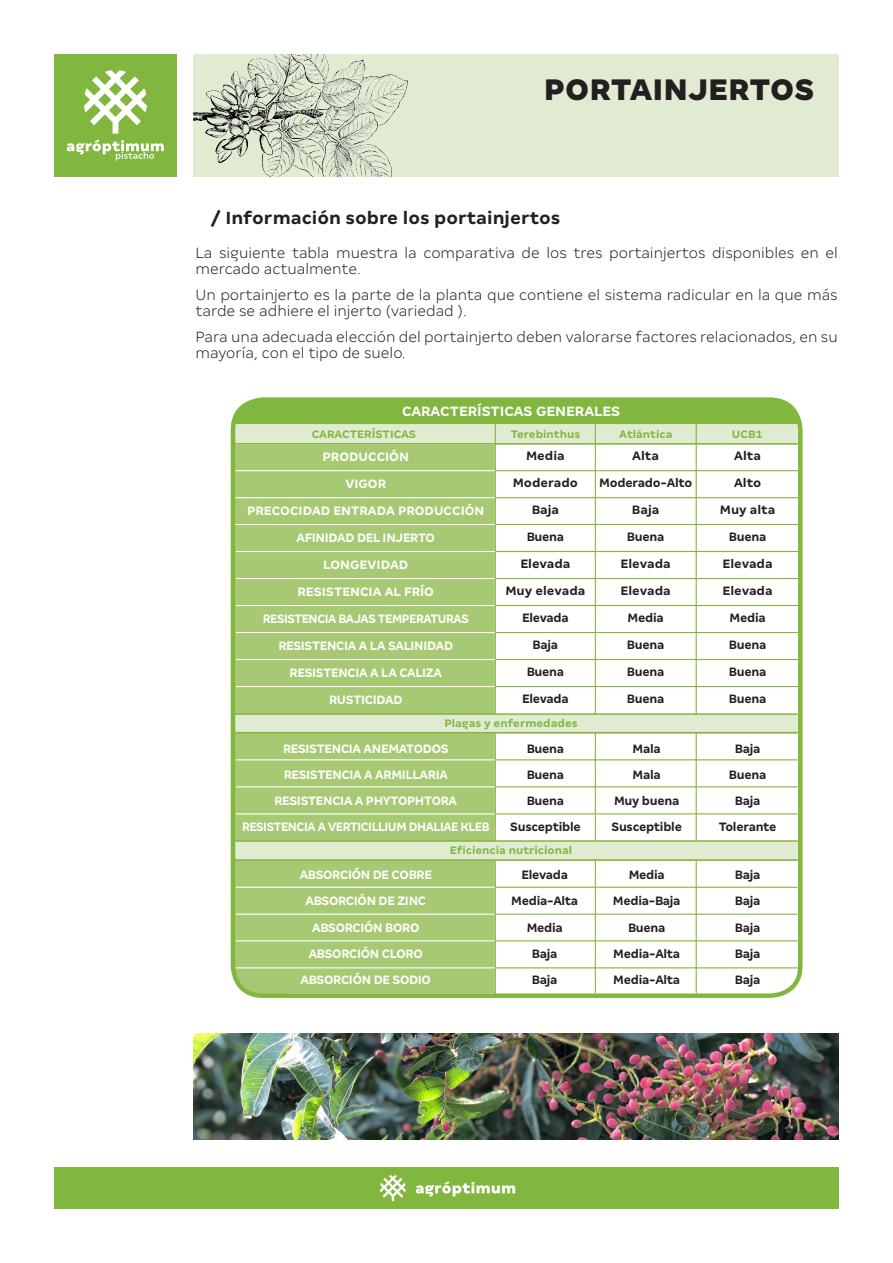
<style>
.page{position:relative;width:893px;height:1263px;background:#fff}
.page>*{position:absolute;margin:0;border:0;box-sizing:border-box;transform-origin:0 0}
.t1{font:900 33px "Margem";color:#231f20}
.t2{font:700 19.5px "Margem";color:#231f20}
.t3{font:300 16.5px/16.5px "Margem";color:#231f20}
.t4{font:700 15px "Margem";color:#fff}
.t5{font:700 13.5px/27px "Margem";letter-spacing:-.02em;color:#231f20;text-align:center}
.t6{font:700 13.5px/26.1px "Margem";letter-spacing:-.02em;color:#fff;text-align:center;scale:.96 1}
.t7{font:700 13.5px/27px "Margem";letter-spacing:-.02em;color:#fff;text-align:center}
.t8{font:700 13.5px/26.1px "Margem";letter-spacing:-.02em;color:#231f20;text-align:center;scale:.96 1}
.t9{font:700 12px "Margem";color:#82b73f}
</style>
<div class="page">
<div style="left:194px;top:54px;width:645px;height:123px;background:#e1ebd2"></div>
<img style="left:194px;top:54px;width:214px;height:123px">
<div style="left:54px;top:54px;width:123px;height:123px;background:#82b73f"></div>
<svg style="left:67px;top:70px;width:97px;height:91px"></svg>
<div style="left:54px;top:1167px;width:785px;height:42px;background:#82b73f"></div>
<svg style="left:416px;top:1181px;width:99px;height:16px"></svg>
<svg style="left:380px;top:1175px;width:26px;height:26px"></svg>
<div style="left:230px;top:397px;width:266px;height:601px;background:#a7c973"></div>
<div style="left:234px;top:398px;width:565px;height:25px;background:#82b73f"></div>
<svg style="left:496px;top:445px;width:302px;height:548px"></svg>
<div style="left:233px;top:423px;width:566px;height:22px;background:#e1ebd2"></div>
<div style="left:233px;top:714px;width:566px;height:18px;background:#e1ebd2"></div>
<div style="left:233px;top:841px;width:566px;height:19px;background:#e1ebd2"></div>
<hr style="left:235px;top:423px;width:563px;height:1px;background:#82b73f">
<hr style="left:234px;top:443px;width:564px;height:2px;background:#82b73f">
<hr style="left:234px;top:713px;width:564px;height:2px;background:#82b73f">
<hr style="left:234px;top:840px;width:564px;height:2px;background:#82b73f">
<hr style="left:234px;top:732px;width:564px;height:1px;background:#82b73f">
<hr style="left:234px;top:859px;width:564px;height:2px;background:#82b73f">
<hr style="left:696px;top:423px;width:1px;height:292px;background:#82b73f">
<hr style="left:696px;top:733px;width:1px;height:108px;background:#82b73f">
<hr style="left:696px;top:860px;width:1px;height:133px;background:#82b73f">
<hr style="left:595px;top:423px;width:1px;height:292px;background:#82b73f">
<hr style="left:595px;top:733px;width:1px;height:108px;background:#82b73f">
<hr style="left:595px;top:860px;width:1px;height:133px;background:#82b73f">
<hr style="left:495px;top:423px;width:1px;height:290px;background:#82b73f">
<hr style="left:495px;top:733px;width:1px;height:108px;background:#82b73f">
<hr style="left:495px;top:860px;width:1px;height:134px;background:#82b73f">
<hr style="left:495px;top:524px;width:304px;height:1px;background:#82b73f">
<hr style="left:495px;top:470px;width:304px;height:1px;background:#82b73f">
<hr style="left:495px;top:497px;width:304px;height:1px;background:#82b73f">
<hr style="left:495px;top:551px;width:303px;height:1px;background:#82b73f">
<hr style="left:495px;top:578px;width:303px;height:1px;background:#82b73f">
<hr style="left:495px;top:605px;width:303px;height:1px;background:#82b73f">
<hr style="left:495px;top:632px;width:303px;height:1px;background:#82b73f">
<hr style="left:495px;top:659px;width:303px;height:1px;background:#82b73f">
<hr style="left:495px;top:686px;width:303px;height:1px;background:#82b73f">
<hr style="left:495px;top:759px;width:303px;height:1px;background:#82b73f">
<hr style="left:495px;top:786px;width:303px;height:1px;background:#82b73f">
<hr style="left:495px;top:813px;width:303px;height:1px;background:#82b73f">
<hr style="left:495px;top:887px;width:303px;height:1px;background:#82b73f">
<hr style="left:495px;top:914px;width:303px;height:1px;background:#82b73f">
<hr style="left:495px;top:940px;width:303px;height:1px;background:#82b73f">
<hr style="left:495px;top:967px;width:304px;height:1px;background:#82b73f">
<hr style="left:232px;top:524px;width:263px;height:1px;background:#fff">
<hr style="left:235px;top:470px;width:260px;height:1px;background:#fff">
<hr style="left:235px;top:497px;width:260px;height:1px;background:#fff">
<hr style="left:236px;top:551px;width:259px;height:1px;background:#fff">
<hr style="left:236px;top:578px;width:259px;height:1px;background:#fff">
<hr style="left:236px;top:605px;width:259px;height:1px;background:#fff">
<hr style="left:236px;top:632px;width:259px;height:1px;background:#fff">
<hr style="left:236px;top:659px;width:259px;height:1px;background:#fff">
<hr style="left:236px;top:686px;width:259px;height:1px;background:#fff">
<hr style="left:236px;top:759px;width:259px;height:1px;background:#fff">
<hr style="left:236px;top:786px;width:259px;height:1px;background:#fff">
<hr style="left:236px;top:813px;width:259px;height:1px;background:#fff">
<hr style="left:236px;top:887px;width:259px;height:1px;background:#fff">
<hr style="left:236px;top:914px;width:259px;height:1px;background:#fff">
<hr style="left:236px;top:940px;width:259px;height:1px;background:#fff">
<hr style="left:236px;top:967px;width:259px;height:1px;background:#fff">
<div style="left:231px;top:398px;width:571px;height:600px;border:4px solid #82b73f;border-radius:30px"></div>
<img style="left:193px;top:1033px;width:646px;height:107px">
<h1 class="t1" style="left:544px;top:70px;width:272px">PORTAINJERTOS</h1>
<p class="t2" style="left:211px;top:206px;width:351px">/ Información sobre los portainjertos</p>
<p class="t3" style="left:195px;top:244px;width:644px">La siguiente tabla muestra la comparativa de los tres portainjertos disponibles en el mercado actualmente.</p>
<p class="t3" style="left:195px;top:286px;width:644px">Un portainjerto es la parte de la planta que contiene el sistema radicular en la que más tarde se adhiere el injerto (variedad ).</p>
<p class="t3" style="left:195px;top:328px;width:644px">Para una adecuada elección del portainjerto deben valorarse factores relacionados, en su mayoría, con el tipo de suelo.</p>
<p class="t4" style="left:402px;top:402px;width:219px">CARACTERÍSTICAS GENERALES</p>
<p class="t9" style="left:312px;top:427px;width:106px">CARACTERÍSTICAS</p>
<p class="t9" style="left:511px;top:427px;width:71px">Terebinthus</p>
<p class="t9" style="left:619px;top:427px;width:55px">Atlántica</p>
<p class="t9" style="left:732px;top:427px;width:32px">UCB1</p>
<p class="t7" style="left:247px;top:443px;width:239px">PRODUCCIÓN<br>VIGOR<br>PRECOCIDAD ENTRADA PRODUCCIÓN<br>AFINIDAD DEL INJERTO<br>LONGEVIDAD<br>RESISTENCIA AL FRÍO<br>RESISTENCIA BAJAS TEMPERATURAS<br>RESISTENCIA A LA SALINIDAD<br>RESISTENCIA A LA CALIZA<br>RUSTICIDAD</p>
<p class="t5" style="left:505px;top:442px;width:81px">Media<br>Moderado<br>Baja<br>Buena<br>Elevada<br>Muy elevada<br>Elevada<br>Baja<br>Buena<br>Elevada</p>
<p class="t5" style="left:599px;top:442px;width:95px">Alta<br>Moderado-Alto<br>Baja<br>Buena<br>Elevada<br>Elevada<br>Media<br>Buena<br>Buena<br>Buena</p>
<p class="t5" style="left:720px;top:442px;width:57px">Alta<br>Alto<br>Muy alta<br>Buena<br>Elevada<br>Elevada<br>Media<br>Buena<br>Buena<br>Buena</p>
<p class="t6" style="left:242px;top:735px;width:259px">RESISTENCIA ANEMATODOS<br>RESISTENCIA A ARMILLARIA<br>RESISTENCIA A PHYTOPHTORA<br>RESISTENCIA A VERTICILLIUM DHALIAE KLEB</p>
<p class="t8" style="left:510px;top:735px;width:75px">Buena<br>Buena<br>Buena<br>Susceptible</p>
<p class="t8" style="left:611px;top:735px;width:75px">Mala<br>Mala<br>Muy buena<br>Susceptible</p>
<p class="t8" style="left:719px;top:735px;width:62px">Baja<br>Buena<br>Baja<br>Tolerante</p>
<p class="t6" style="left:300px;top:862px;width:139px">ABSORCIÓN DE COBRE<br>ABSORCIÓN DE ZINC<br>ABSORCIÓN BORO<br>ABSORCIÓN CLORO<br>ABSORCIÓN DE SODIO</p>
<p class="t8" style="left:511px;top:862px;width:71px">Elevada<br>Media-Alta<br>Media<br>Baja<br>Baja</p>
<p class="t8" style="left:613px;top:862px;width:72px">Media<br>Media-Baja<br>Buena<br>Media-Alta<br>Media-Alta</p>
<p class="t8" style="left:735px;top:862px;width:28px;text-align:justify">Baja Baja Baja Baja Baja</p>
<p class="t9" style="left:444px;top:716px;width:135px">Plagas y enfermedades</p>
<p class="t9" style="left:450px;top:843px;width:124px">Eficiencia nutricional</p>
</div>
